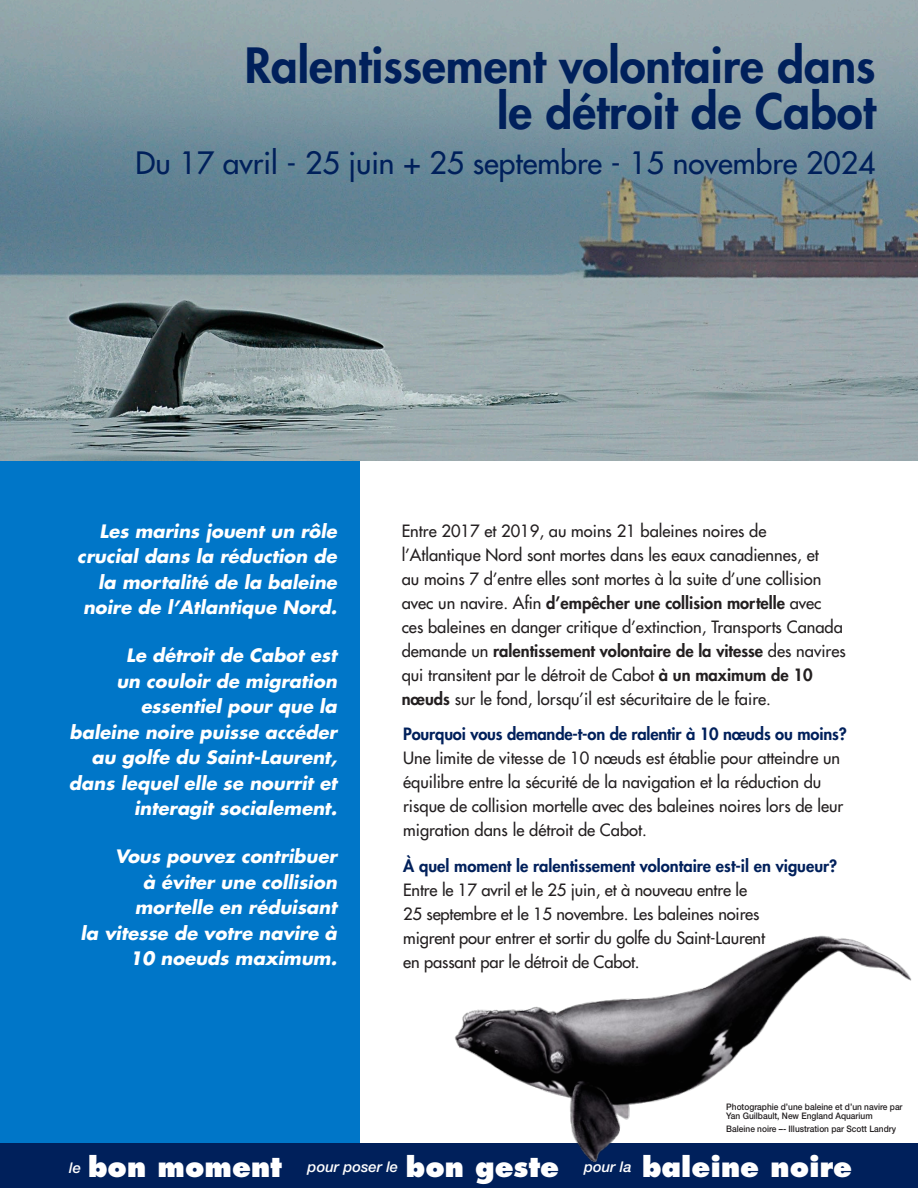
<style>
.page{position:relative;width:918px;height:1188px;background:#fff}
.page>*{position:absolute;margin:0;border:0;box-sizing:border-box;transform-origin:0 0}
.t1{font:800 47.25px/46.5px "Futura";color:#00205b;text-align:right}
.t2{font:30px "Futura";color:#00205b}
.t3{font:800 27.3px "Futura";color:#fff}
.t4{font:italic 700 18px/25.5px "Futura";color:#fff;text-align:right}
.t5{font:16.5px/24px "Futura";color:#231f20}
.t6{font:800 16.5px "Futura";color:#00205b}
.t7{font:italic 500 14.7px "Helvetica Neue";color:#fff}
.t8{font:500 9px/9px "Helvetica Neue";color:#231f20;scale:.93 1}
.s1{font-weight:800}
</style>
<div class="page">
<div style="left:0;top:455px;width:360px;height:733px;background:#0076c8"></div>
<img style="left:0;top:0;width:918px;height:461px">
<div style="left:0;top:1143px;width:918px;height:45px;background:#00205b"></div>
<img style="left:454px;top:935px;width:458px;height:228px">
<p class="t1" style="left:245px;top:41px;width:632px">Ralentissement volontaire dans le détroit de Cabot</p>
<p class="t2" style="left:136px;top:143px;width:742px">Du 17 avril - 25 juin + 25 septembre - 15 novembre 2024</p>
<p class="t4" style="left:77px;top:518px;width:261px">Les marins jouent un rôle crucial dans la réduction de la mortalité de la baleine noire de l’Atlantique Nord.</p>
<p class="t4" style="left:69px;top:642px;width:269px">Le détroit de Cabot est<br>un couloir de migration essentiel pour que la baleine noire puisse accéder au golfe du Saint-Laurent, dans lequel elle se nourrit et interagit socialement.</p>
<p class="t4" style="left:81px;top:843px;width:258px">Vous pouvez contribuer<br>à éviter une collision mortelle en réduisant<br>la vitesse de votre navire à<br>10 noeuds maximum.</p>
<p class="t5" style="left:402px;top:518px;width:446px">Entre 2017 et 2019, au moins 21 baleines noires de l’Atlantique Nord sont mortes dans les eaux canadiennes, et<br>au moins 7 d’entre elles sont mortes à la suite d’une collision avec un navire. Afin <span class="s1">d’empêcher une collision mortelle</span> avec ces baleines en danger critique d’extinction, Transports Canada demande un <span class="s1">ralentissement volontaire de la vitesse</span> des navires qui transitent par le détroit de Cabot <span class="s1">à un maximum de 10 nœuds</span> sur le fond, lorsqu’il est sécuritaire de le faire.</p>
<p class="t6" style="left:403px;top:723px;width:445px">Pourquoi vous demande-t-on de ralentir à 10 nœuds ou moins?</p>
<p class="t5" style="left:403px;top:746px;width:442px">Une limite de vitesse de 10 nœuds est établie pour atteindre un équilibre entre la sécurité de la navigation et la réduction du risque de collision mortelle avec des baleines noires lors de leur migration dans le détroit de Cabot.</p>
<p class="t6" style="left:403px;top:854px;width:436px">À quel moment le ralentissement volontaire est-il en vigueur?</p>
<p class="t5" style="left:403px;top:877px;width:363px">Entre le 17 avril et le 25 juin, et à nouveau entre le 25 septembre et le 15 novembre. Les baleines noires migrent pour entrer et sortir du golfe du Saint-Laurent en passant par le détroit de Cabot.</p>
<p class="t8" style="left:726px;top:1102px;width:191px">Photographie d’une baleine et d’un navire par<br>Yan Guilbault, New England Aquarium</p>
<p class="t8" style="left:726px;top:1124px;width:184px">Baleine noire –- Illustration par Scott Landry</p>
<p class="t7" style="left:69px;top:1159px;width:13px">le</p>
<p class="t3" style="left:88px;top:1150px;width:195px">bon moment</p>
<p class="t7" style="left:308px;top:1158px;width:92px">pour poser le</p>
<p class="t3" style="left:406px;top:1150px;width:155px">bon geste</p>
<p class="t7" style="left:584px;top:1158px;width:49px">pour la</p>
<p class="t3" style="left:642px;top:1150px;width:212px">baleine noire</p>
</div>
